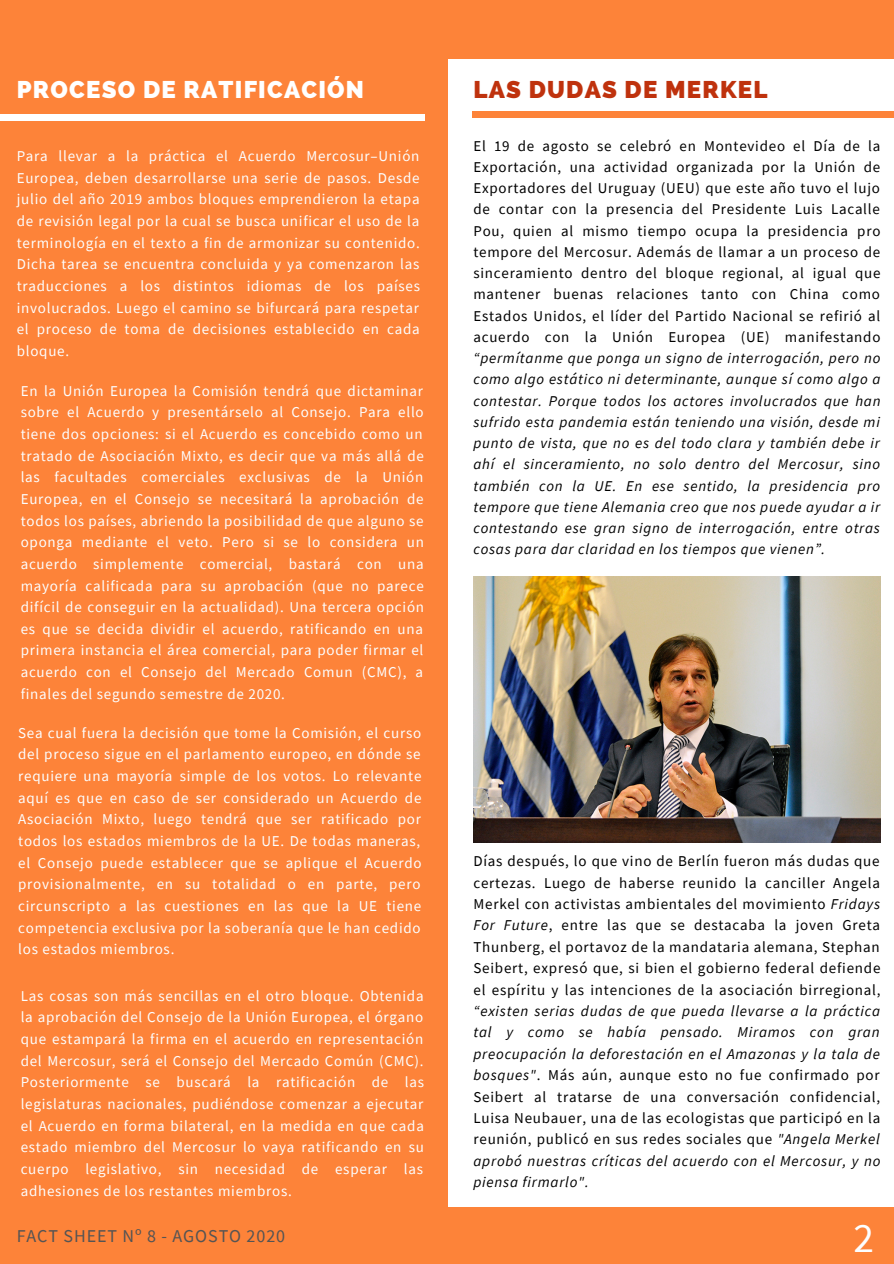
<style>
.page{position:relative;width:894px;height:1264px;background:#fff}
.page>*{position:absolute;margin:0;border:0;box-sizing:border-box;transform-origin:0 0}
.t1{font:41.4px "Source Sans Pro";color:#fcfeff}
.t2{font:800 24px "Raleway";letter-spacing:.05em;color:#fff}
.t3{font:800 24px "Raleway";letter-spacing:.05em;color:#bf320d}
.t4{font:18px "Source Sans Pro";letter-spacing:.05em;color:#545454}
.t5{font:15px/21.6px "Source Sans Pro";letter-spacing:.05em;color:#fcfeff;text-align:justify}
.t6{font:italic 15px/21.3px "Source Sans Pro";letter-spacing:.05em;color:#000;text-align:justify}
.t7{font:15px/21.5px "Source Sans Pro";letter-spacing:.05em;color:#000;text-align:justify}
.s1{font-style:normal}
.s2{font-style:italic}
</style>
<div class="page">
<div style="left:0;top:0;width:893px;height:58px;background:#fd8339"></div>
<div style="left:0;top:1207px;width:893px;height:56px;background:#fd8339"></div>
<div style="left:0;top:45px;width:448px;height:1167px;background:#fd8339"></div>
<div style="left:0;top:114px;width:425px;height:6px;background:#fff"></div>
<div style="left:472px;top:112px;width:421px;height:5px;background:#fd8339"></div>
<img style="left:473px;top:576px;width:407px;height:267px">
<p class="t2" style="left:17px;top:75px;width:348px">PROCESO DE RATIFICACIÓN</p>
<p class="t5" style="left:17px;top:145px;width:405px">Para llevar a la práctica el Acuerdo Mercosur–Unión Europea, deben desarrollarse una serie de pasos. Desde julio del año 2019 ambos bloques emprendieron la etapa de revisión legal por la cual se busca unificar el uso de la terminología en el texto a fin de armonizar su contenido.<br>Dicha tarea se encuentra concluida y ya comenzaron las traducciones a los distintos idiomas de los países involucrados. Luego el camino se bifurcará para respetar el proceso de toma de decisiones establecido en cada bloque.</p>
<p class="t5" style="left:21px;top:379px;width:405px">En la Unión Europea la Comisión tendrá que dictaminar sobre el Acuerdo y presentárselo al Consejo. Para ello tiene dos opciones: si el Acuerdo es concebido como un tratado de Asociación Mixto, es decir que va más allá de las facultades comerciales exclusivas de la Unión Europea, en el Consejo se necesitará la aprobación de todos los países, abriendo la posibilidad de que alguno se oponga mediante el veto. Pero si se lo considera un acuerdo simplemente comercial, bastará con una mayoría calificada para su aprobación (que no parece difícil de conseguir en la actualidad). Una tercera opción es que se decida dividir el acuerdo, ratificando en una primera instancia el área comercial, para poder firmar el acuerdo con el Consejo del Mercado Comun (CMC), a finales del segundo semestre de 2020.</p>
<p class="t5" style="left:18px;top:721px;width:405px">Sea cual fuera la decisión que tome la Comisión, el curso del proceso sigue en el parlamento europeo, en dónde se requiere una mayoría simple de los votos. Lo relevante aquí es que en caso de ser considerado un Acuerdo de Asociación Mixto, luego tendrá que ser ratificado por todos los estados miembros de la UE. De todas maneras, el Consejo puede establecer que se aplique el Acuerdo provisionalmente, en su totalidad o en parte, pero circunscripto a las cuestiones en las que la UE tiene competencia exclusiva por la soberanía que le han cedido los estados miembros.</p>
<p class="t5" style="left:21px;top:984px;width:405px">Las cosas son más sencillas en el otro bloque. Obtenida la aprobación del Consejo de la Unión Europea, el órgano que estampará la firma en el acuerdo en representación del Mercosur, será el Consejo del Mercado Común (CMC).<br>Posteriormente se buscará la ratificación de las legislaturas nacionales, pudiéndose comenzar a ejecutar el Acuerdo en forma bilateral, en la medida en que cada estado miembro del Mercosur lo vaya ratificando en su cuerpo legislativo, sin necesidad de esperar las adhesiones de los restantes miembros.</p>
<p class="t4" style="left:17px;top:1224px;width:270px">FACT SHEET Nº 8 - AGOSTO 2020</p>
<p class="t3" style="left:473px;top:75px;width:295px">LAS DUDAS DE MERKEL</p>
<p class="t6" style="left:473px;top:135px;width:408px"><span class="s1">El 19 de agosto se celebró en Montevideo el Día de la Exportación, una actividad organizada por la Unión de Exportadores del Uruguay (UEU) que este año tuvo el lujo de contar con la presencia del Presidente Luis Lacalle Pou, quien al mismo tiempo ocupa la presidencia pro tempore del Mercosur. Además de llamar a un proceso de sinceramiento dentro del bloque regional, al igual que mantener buenas relaciones tanto con China como Estados Unidos, el líder del Partido Nacional se refirió al acuerdo con la Unión Europea (UE) manifestando </span>“permítanme que ponga un signo de interrogación, pero no como algo estático ni determinante, aunque sí como algo a contestar. Porque todos los actores involucrados que han sufrido esta pandemia están teniendo una visión, desde mi punto de vista, que no es del todo clara y también debe ir ahí el sinceramiento, no solo dentro del Mercosur, sino también con la UE. En ese sentido, la presidencia pro tempore que tiene Alemania creo que nos puede ayudar a ir contestando ese gran signo de interrogación, entre otras cosas para dar claridad en los tiempos que vienen”.</p>
<p class="t7" style="left:473px;top:850px;width:408px">Días después, lo que vino de Berlín fueron más dudas que certezas. Luego de haberse reunido la canciller Angela Merkel con activistas ambientales del movimiento <span class="s2">Fridays For Future</span>, entre las que se destacaba la joven Greta Thunberg, el portavoz de la mandataria alemana, Stephan Seibert, expresó que, si bien el gobierno federal defiende el espíritu y las intenciones de la asociación birregional, <span class="s2">“existen serias dudas de que pueda llevarse a la práctica tal y como se había pensado. Miramos con gran preocupación la deforestación en el Amazonas y la tala de bosques"</span>. Más aún, aunque esto no fue confirmado por Seibert al tratarse de una conversación confidencial, Luisa Neubauer, una de las ecologistas que participó en la reunión, publicó en sus redes sociales que <span class="s2">"Angela Merkel aprobó nuestras críticas del acuerdo con el Mercosur, y no piensa firmarlo".</span></p>
<p class="t1" style="left:853px;top:1211px;width:22px">2</p>
</div>
